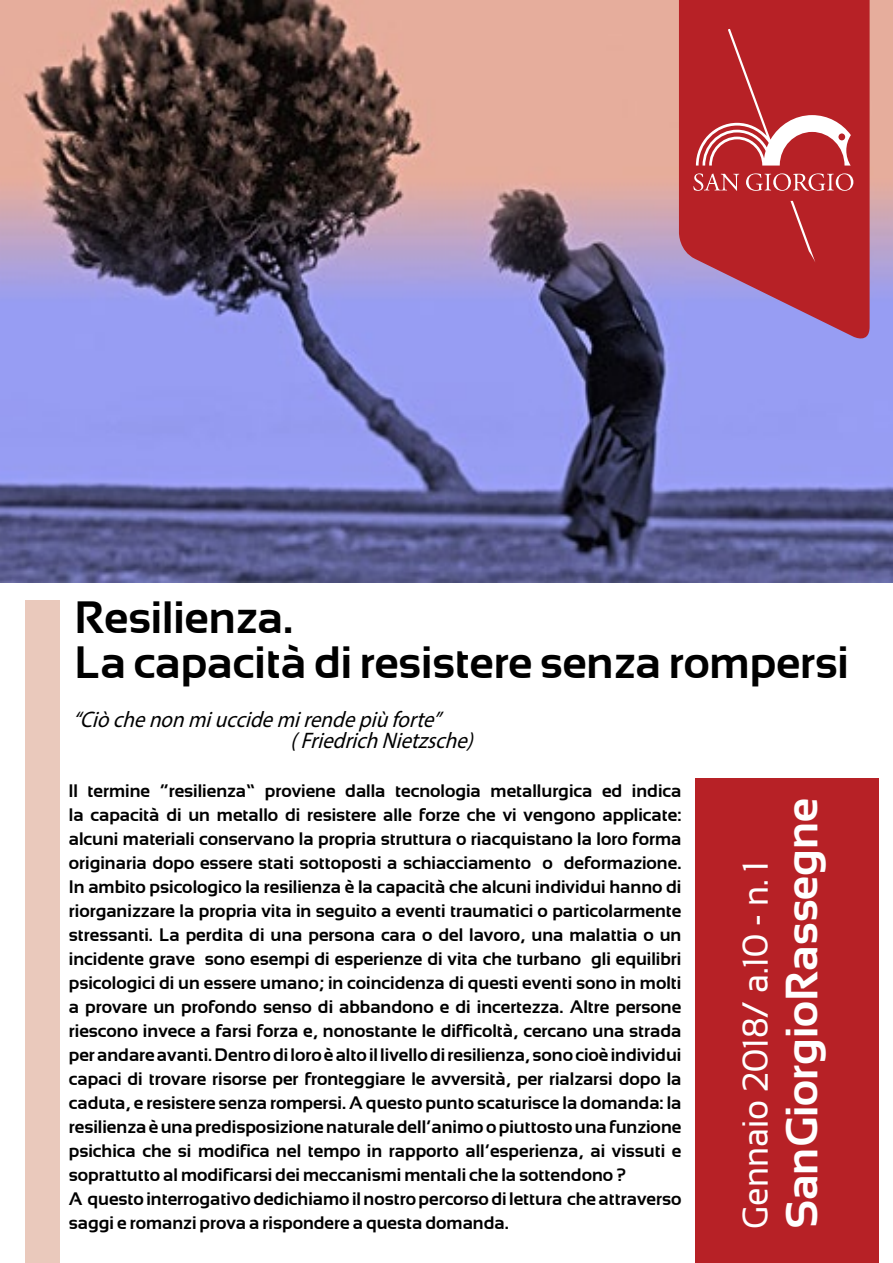
<style>
.page{position:relative;width:893px;height:1263px;background:#fff}
.page>*{position:absolute;margin:0;border:0;box-sizing:border-box;transform-origin:0 0}
.t1{font:700 45px/45px "Sansation";color:#000}
.t2{font:700 45px "Sansation";color:#fff}
.t3{font:36px "Sansation";color:#fff;scale:.95 1}
.t4{font:italic 22.5px/21px "Myriad Pro";color:#000;scale:.93 1}
.t5{font:700 18px/24px "Sansation";color:#000}
</style>
<div class="page">
<img style="left:0;top:0;width:893px;height:583px">
<svg style="left:679px;top:0;width:191px;height:345px;background:#ad4966"></svg>
<div style="left:696px;top:779px;width:183px;height:484px;background:#b72126"></div>
<svg style="left:693px;top:29px;width:160px;height:234px;background:#be373b"></svg>
<div style="left:26px;top:601px;width:34px;height:662px;background:#eac9bc"></div>
<h1 class="t1" style="left:74px;top:595px;width:776px">Resilienza.<br>La capacità di resistere senza rompersi</h1>
<p class="t4" style="left:290px;top:709px;width:205px;text-indent:-217px">“Ciòchenonmiuccidemirendepiùforte” (FriedrichNietzsche)</p>
<p class="t5" style="left:69px;top:778px;width:614px">ll termine “resilienza” proviene dalla tecnologia metallurgica ed indica la capacità di un metallo di resistere alle forze che vi vengono applicate: alcuni materiali conservano la propria struttura o riacquistano la loro forma originaria dopo essere stati sottoposti a schiacciamento o deformazione.<br>In ambito psicologico la resilienza è la capacità che alcuni individui hanno di riorganizzare la propria vita in seguito a eventi traumatici o particolarmente stressanti. La perdita di una persona cara o del lavoro, una malattia o un incidente grave sono esempi di esperienze di vita che turbano gli equilibri psicologici di un essere umano; in coincidenza di questi eventi sono in molti a provare un profondo senso di abbandono e di incertezza. Altre persone riescono invece a farsi forza e, nonostante le difficoltà, cercano una strada per andare avanti. Dentro di loro è alto il livello di resilienza, sono cioè individui capaci di trovare risorse per fronteggiare le avversità, per rialzarsi dopo la caduta, e resistere senza rompersi. A questo punto scaturisce la domanda: la resilienza è una predisposizione naturale dell’animo o piuttosto una funzione psichica che si modifica nel tempo in rapporto all’esperienza, ai vissuti e soprattutto al modificarsi dei meccanismi mentali che la sottendono ?<br>A questo interrogativo dedichiamo il nostro percorso di lettura che attraverso saggi e romanzi prova a rispondere a questa domanda.</p>
<h1 class="t2" style="left:776px;top:1229px;width:433px;rotate:-90deg">SanGiorgioRassegne</h1>
<h2 class="t3" style="left:735px;top:1229px;width:389px;rotate:-90deg">Gennaio 2018/ a.10 - n. 1</h2>
</div>
